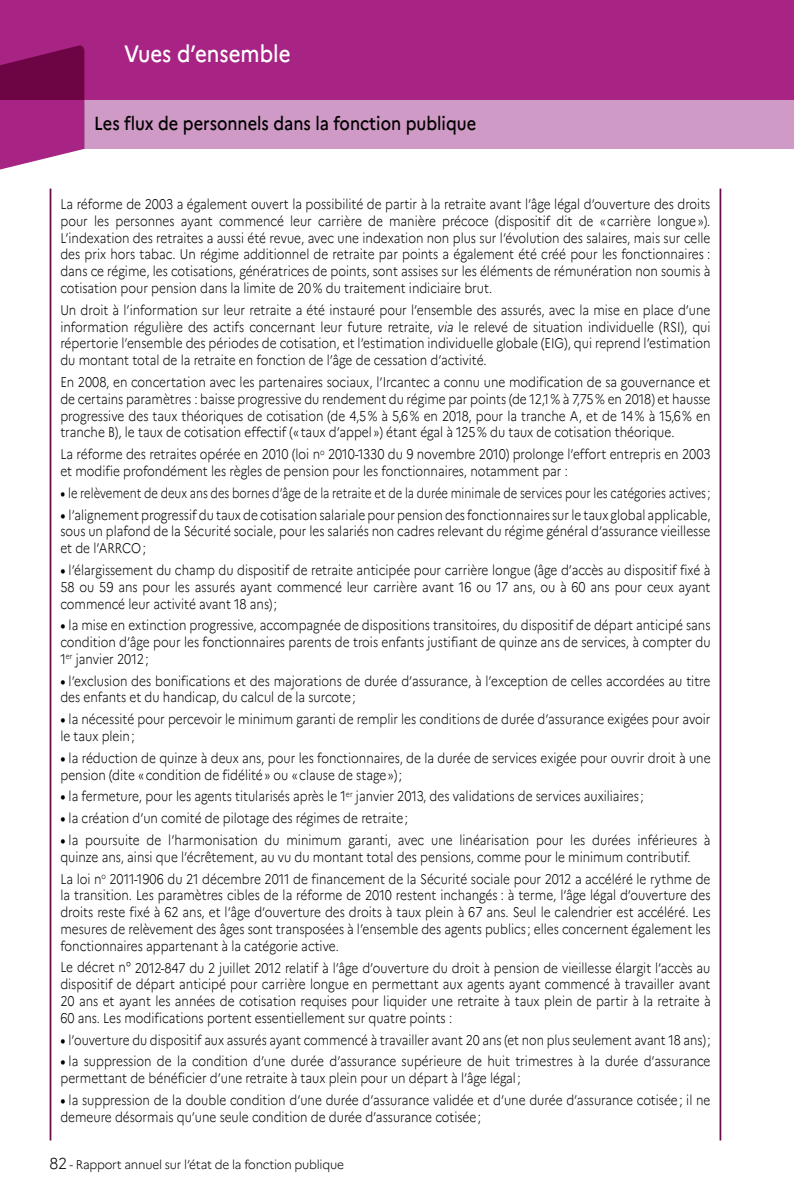
<style>
.page{position:relative;width:794px;height:1191px;background:#fff}
.page>*{position:absolute;margin:0;border:0;box-sizing:border-box;transform-origin:0 0}
.t1{font:500 23.62px "Marianne";color:#fff;scale:.87 1}
.t2{font:500 18.9px "Marianne";color:#000;scale:.87 1}
.t3{font:300 14px/16.8px "Marianne";color:#000;text-align:justify;scale:.85 1}
.t4{font:300 14px "Marianne";color:#000;scale:.8 1}
.t5{font:300 14px "Marianne";color:#000;scale:.84 1}
.t6{font:300 12.6px "Marianne";letter-spacing:-.02em;color:#000;scale:.94 1}
.s1{font-style:italic}
.s2{font-weight:700}
.s3{font-size:15.75px}
</style>
<div class="page">
<div style="left:84px;top:99px;width:710px;height:50px;background:#cf9ac5"></div>
<div style="left:0;top:0;width:794px;height:99px;background:#a72485"></div>
<svg style="left:0;top:45px;width:84px;height:125px"></svg>
<hr style="left:50px;top:189px;width:1px;height:951px;background:#690c49">
<hr style="left:719px;top:189px;width:2px;height:951px;background:#690c49">
<h1 class="t1" style="left:124px;top:39px;width:193px">Vues d’ensemble</h1>
<h2 class="t2" style="left:94px;top:112px;width:440px">Les flux de personnels dans la fonction publique</h2>
<p class="t3" style="left:60px;top:196px;width:766px">La réforme de 2003 a également ouvert la possibilité de partir à la retraite avant l’âge légal d’ouverture des droits pour les personnes ayant commencé leur carrière de manière précoce (dispositif dit de «carrière longue»).<br>L’indexation des retraites a aussi été revue, avec une indexation non plus sur l’évolution des salaires, mais sur celle des prix hors tabac. Un régime additionnel de retraite par points a également été créé pour les fonctionnaires : dans ce régime, les cotisations, génératrices de points, sont assises sur les éléments de rémunération non soumis à cotisation pour pension dans la limite de 20% du traitement indiciaire brut.</p>
<p class="t3" style="left:60px;top:301px;width:766px">Un droit à l’information sur leur retraite a été instauré pour l’ensemble des assurés, avec la mise en place d’une information régulière des actifs concernant leur future retraite, <span class="s1">via</span> le relevé de situation individuelle (RSI), qui répertorie l’ensemble des périodes de cotisation, et l’estimation individuelle globale (EIG), qui reprend l’estimation du montant total de la retraite en fonction de l’âge de cessation d’activité.</p>
<p class="t3" style="left:60px;top:373px;width:766px">En 2008, en concertation avec les partenaires sociaux, l’Ircantec a connu une modification de sa gouvernance et de certains paramètres : baisse progressive du rendement du régime par points (de 12,1% à 7,75% en 2018) et hausse progressive des taux théoriques de cotisation (de 4,5% à 5,6% en 2018, pour la tranche A, et de 14% à 15,6% en tranche B), le taux de cotisation effectif («taux d’appel») étant égal à 125% du taux de cotisation théorique.</p>
<p class="t3" style="left:60px;top:446px;width:766px">La réforme des retraites opérée en 2010 (loi n<sup>o</sup> 2010-1330 du 9 novembre 2010) prolonge l’effort entrepris en 2003 et modifie profondément les règles de pension pour les fonctionnaires, notamment par :</p>
<p class="t4" style="left:60px;top:484px;width:814px"><span class="s2">•</span> le relèvement de deux ans des bornes d’âge de la retraite et de la durée minimale de services pour les catégories actives ;</p>
<p class="t3" style="left:60px;top:506px;width:766px"><span class="s2">•</span> l’alignement progressif du taux de cotisation salariale pour pension des fonctionnaires sur le taux global applicable, sous un plafond de la Sécurité sociale, pour les salariés non cadres relevant du régime général d’assurance vieillesse et de l’ARRCO;</p>
<p class="t3" style="left:60px;top:561px;width:766px"><span class="s2">•</span> l’élargissement du champ du dispositif de retraite anticipée pour carrière longue (âge d’accès au dispositif fixé à 58 ou 59 ans pour les assurés ayant commencé leur carrière avant 16 ou 17 ans, ou à 60 ans pour ceux ayant commencé leur activité avant 18 ans);</p>
<p class="t3" style="left:60px;top:617px;width:766px"><span class="s2">•</span> la mise en extinction progressive, accompagnée de dispositions transitoires, du dispositif de départ anticipé sans condition d’âge pour les fonctionnaires parents de trois enfants justifiant de quinze ans de services, à compter du 1<sup>er</sup> janvier 2012;</p>
<p class="t3" style="left:60px;top:672px;width:766px"><span class="s2">•</span> l’exclusion des bonifications et des majorations de durée d’assurance, à l’exception de celles accordées au titre des enfants et du handicap, du calcul de la surcote;</p>
<p class="t3" style="left:60px;top:711px;width:766px"><span class="s2">•</span> la nécessité pour percevoir le minimum garanti de remplir les conditions de durée d’assurance exigées pour avoir le taux plein;</p>
<p class="t3" style="left:60px;top:749px;width:766px"><span class="s2">•</span> la réduction de quinze à deux ans, pour les fonctionnaires, de la durée de services exigée pour ouvrir droit à une pension (dite «condition de fidélité» ou «clause de stage»);</p>
<p class="t3" style="left:60px;top:788px;width:688px"><span class="s2">•</span> la fermeture, pour les agents titularisés après le 1<sup>er</sup> janvier 2013, des validations de services auxiliaires ;</p>
<p class="t3" style="left:60px;top:809px;width:410px"><span class="s2">•</span> la création d’un comité de pilotage des régimes de retraite;</p>
<p class="t3" style="left:60px;top:831px;width:766px"><span class="s2">•</span> la poursuite de l’harmonisation du minimum garanti, avec une linéarisation pour les durées inférieures à quinze ans, ainsi que l’écrêtement, au vu du montant total des pensions, comme pour le minimum contributif.</p>
<p class="t3" style="left:60px;top:870px;width:766px">La loi n<sup>o</sup> 2011-1906 du 21 décembre 2011 de financement de la Sécurité sociale pour 2012 a accéléré le rythme de la transition. Les paramètres cibles de la réforme de 2010 restent inchangés : à terme, l’âge légal d’ouverture des droits reste fixé à 62 ans, et l’âge d’ouverture des droits à taux plein à 67 ans. Seul le calendrier est accéléré. Les mesures de relèvement des âges sont transposées à l’ensemble des agents publics ; elles concernent également les fonctionnaires appartenant à la catégorie active.</p>
<p class="t3" style="left:60px;top:959px;width:766px">Le décret no 2012-847 du 2 juillet 2012 relatif à l’âge d’ouverture du droit à pension de vieillesse élargit l’accès au dispositif de départ anticipé pour carrière longue en permettant aux agents ayant commencé à travailler avant 20 ans et ayant les années de cotisation requises pour liquider une retraite à taux plein de partir à la retraite à 60 ans. Les modifications portent essentiellement sur quatre points :</p>
<p class="t5" style="left:60px;top:1031px;width:775px"><span class="s2">•</span> l’ouverture du dispositif aux assurés ayant commencé à travailler avant 20 ans (et non plus seulement avant 18 ans);</p>
<p class="t3" style="left:60px;top:1053px;width:766px"><span class="s2">•</span> la suppression de la condition d’une durée d’assurance supérieure de huit trimestres à la durée d’assurance permettant de bénéficier d’une retraite à taux plein pour un départ à l’âge légal;</p>
<p class="t3" style="left:60px;top:1091px;width:766px"><span class="s2">•</span> la suppression de la double condition d’une durée d’assurance validée et d’une durée d’assurance cotisée; il ne demeure désormais qu’une seule condition de durée d’assurance cotisée;</p>
<p class="t6" style="left:50px;top:1157px;width:315px"><span class="s3">82</span> - Rapport annuel sur l’état de la fonction publique</p>
</div>
